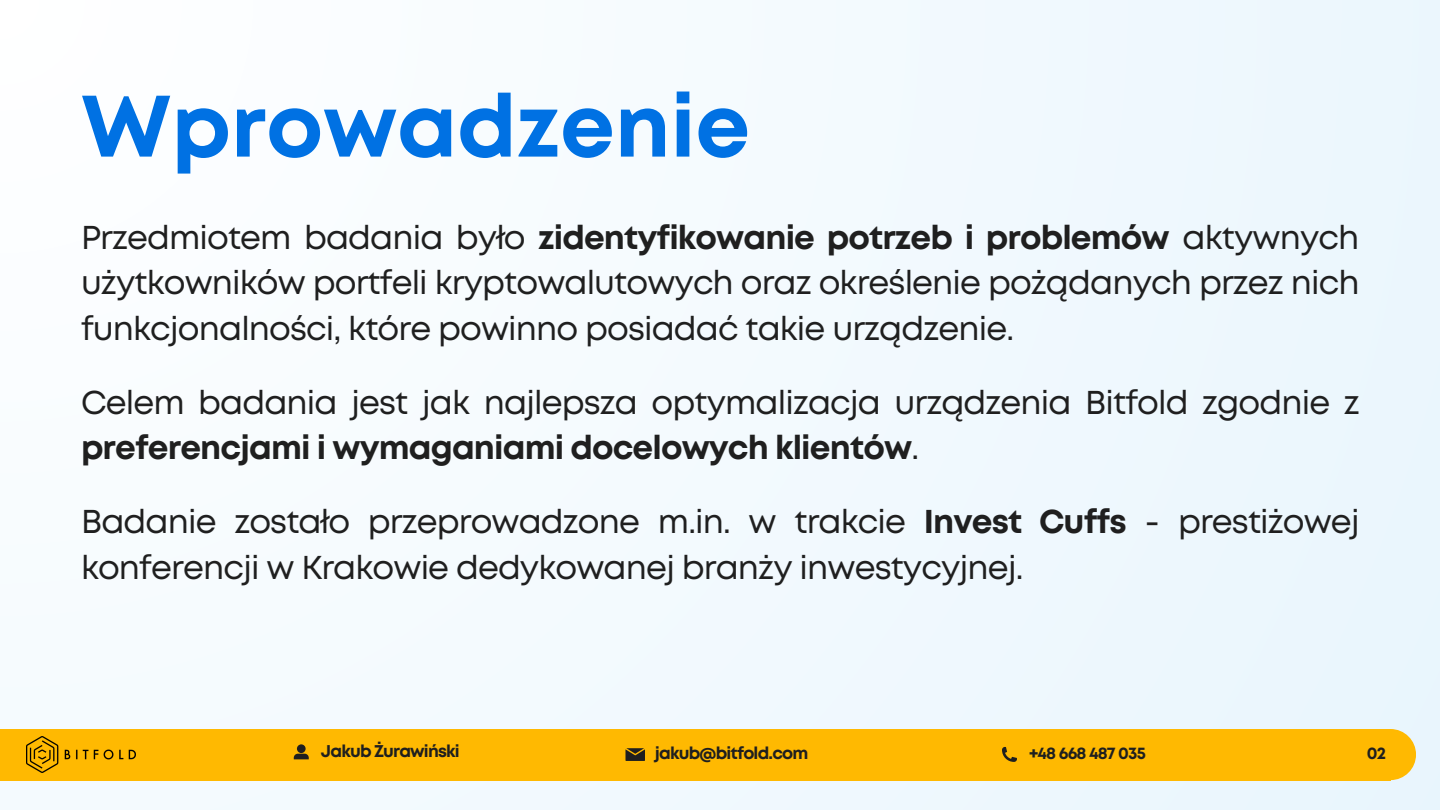
<style>
.page{position:relative;width:1440px;height:810px;background:#f3fafe}
.page>*{position:absolute;margin:0;border:0;box-sizing:border-box;transform-origin:0 0}
.t1{font:700 87px "Mont";color:#0071e3}
.t2{font:33px/45.8px "Mont";letter-spacing:-.025em;color:#1f1f1f}
.t3{font:700 17px "Mont";letter-spacing:-.045em;color:#1f1f1f}
.s1{font-weight:700}
</style>
<div class="page">
<div style="left:0;top:729px;width:1390px;height:51px;background:#ffb901"></div>
<div style="left:1365px;top:729px;width:51px;height:51px;background:#ffb901;border-radius:50%"></div>
<svg style="left:294px;top:744px;width:15px;height:15px"></svg>
<svg style="left:625px;top:748px;width:20px;height:13px"></svg>
<svg style="left:1002px;top:747px;width:15px;height:15px"></svg>
<img style="left:27px;top:736px;width:108px;height:36px">
<h1 class="t1" style="left:81px;top:94px;width:671px">Wprowadzenie</h1>
<p class="t2" style="left:81px;top:217px;width:1280px;text-align:justify">Przedmiotem badania było <span class="s1">zidentyfikowanie potrzeb i problemów</span> aktywnych użytkowników portfeli kryptowalutowych oraz określenie pożądanych przez nich funkcjonalności, które powinno posiadać takie urządzenie.</p>
<p class="t2" style="left:81px;top:382px;width:1280px">Celem badania jest jak najlepsza optymalizacja urządzenia Bitfold zgodnie z <span class="s1">preferencjami i wymaganiami docelowych klientów</span>.</p>
<p class="t2" style="left:81px;top:501px;width:1280px">Badanie zostało przeprowadzone m.in. w trakcie <span class="s1">Invest Cuffs</span> - prestiżowej konferencji w Krakowie dedykowanej branży inwestycyjnej.</p>
<p class="t3" style="left:321px;top:744px;width:140px">Jakub Żurawiński</p>
<p class="t3" style="left:655px;top:747px;width:155px">jakub@bitfold.com</p>
<p class="t3" style="left:1029px;top:747px;width:118px">+48 668 487 035</p>
<p class="t3" style="left:1367px;top:747px;width:21px">02</p>
</div>
